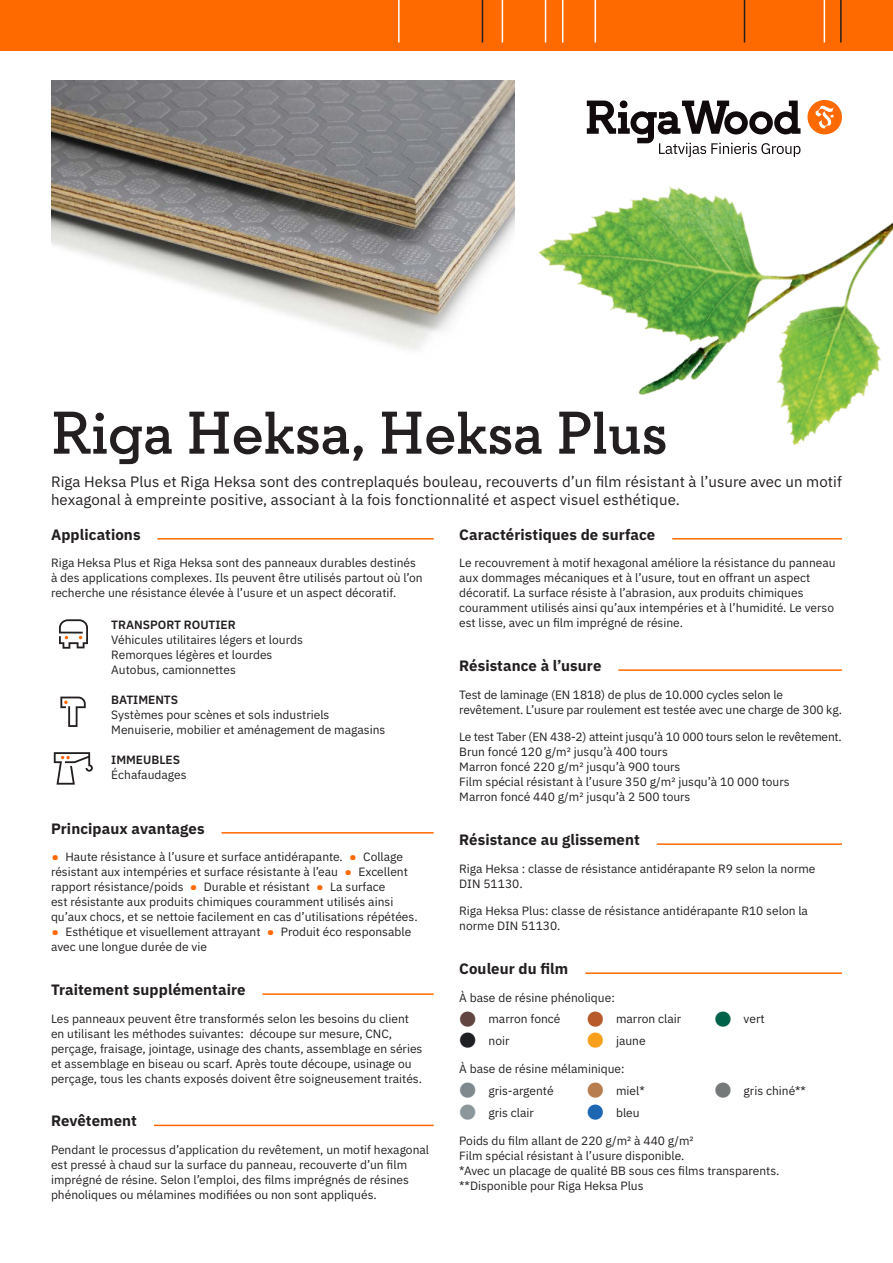
<style>
.page{position:relative;width:893px;height:1263px;background:#fff}
.page>*{position:absolute;margin:0;border:0;box-sizing:border-box;transform-origin:0 0}
.Nosaukums{font:600 60px "Regular Slab";letter-spacing:.005em;color:#231f20}
.ievadteksts{font:15px/18px "IBM Plex Sans";letter-spacing:.005em;color:#231f20}
.Sadaļa{font:700 15px "IBM Plex Sans";letter-spacing:.005em;color:#231f20}
.pamatteksts__6{font:12px/15px "IBM Plex Sans";color:#231f20}
.pamatteksts__3{font:12px/15px "IBM Plex Sans";color:#231f20}
.tabula{font:12px "IBM Plex Sans";color:#231f20}
.Virsraksts_tabulā{font:600 12px "IBM Plex Sans";color:#231f20}
.s1{font-size:21px;color:#ff6a00}
</style>
<div class="page">
<div style="left:0;top:0;width:893px;height:51px;background:#ff6a00"></div>
<hr style="left:398px;top:0;width:2px;height:43px;background:#fff">
<img style="left:475px;top:0;width:418px;height:445px">
<hr style="left:51px;top:538px;width:383px;height:2px;background:#ff6a00">
<div style="left:51px;top:535px;width:106px;height:8px;background:#fff"></div>
<hr style="left:51px;top:832px;width:383px;height:1px;background:#ff6a00">
<div style="left:51px;top:829px;width:170px;height:8px;background:#fff"></div>
<hr style="left:51px;top:993px;width:383px;height:2px;background:#ff6a00">
<div style="left:51px;top:990px;width:212px;height:8px;background:#fff"></div>
<hr style="left:51px;top:1125px;width:383px;height:1px;background:#ff6a00">
<div style="left:51px;top:1122px;width:103px;height:7px;background:#fff"></div>
<hr style="left:459px;top:538px;width:383px;height:2px;background:#ff6a00">
<div style="left:459px;top:535px;width:213px;height:8px;background:#fff"></div>
<hr style="left:459px;top:669px;width:383px;height:2px;background:#ff6a00">
<div style="left:459px;top:667px;width:159px;height:7px;background:#fff"></div>
<hr style="left:459px;top:843px;width:383px;height:2px;background:#ff6a00">
<div style="left:459px;top:841px;width:198px;height:7px;background:#fff"></div>
<hr style="left:459px;top:972px;width:383px;height:2px;background:#ff6a00">
<div style="left:459px;top:970px;width:126px;height:7px;background:#fff"></div>
<svg style="left:59px;top:619px;width:29px;height:30px"></svg>
<svg style="left:60px;top:697px;width:26px;height:30px"></svg>
<svg style="left:54px;top:752px;width:39px;height:33px"></svg>
<img style="left:51px;top:81px;width:463px;height:303px">
<p class="Nosaukums" style="left:51px;top:396px;width:618px">Riga Heksa, Heksa Plus</p>
<p class="ievadteksts" style="left:51px;top:471px;width:792px">Riga Heksa Plus et Riga Heksa sont des contreplaqués bouleau, recouverts d’un film résistant à l’usure avec un motif hexagonal à empreinte positive, associant à la fois fonctionnalité et aspect visuel esthétique.</p>
<p class="Sadaļa" style="left:51px;top:522px;width:91px">Applications</p>
<p class="pamatteksts__3" style="left:51px;top:555px;width:373px">Riga Heksa Plus et Riga Heksa sont des panneaux durables destinés à des applications complexes. Ils peuvent être utilisés partout où l’on recherche une résistance élevée à l’usure et un aspect décoratif.</p>
<p class="Virsraksts_tabulā" style="left:111px;top:615px;width:126px">TRANSPORT ROUTIER</p>
<p class="tabula" style="left:111px;top:630px;width:193px">Véhicules utilitaires légers et lourds</p>
<p class="tabula" style="left:111px;top:645px;width:163px">Remorques légères et lourdes</p>
<p class="tabula" style="left:111px;top:660px;width:126px">Autobus, camionnettes</p>
<p class="Virsraksts_tabulā" style="left:111px;top:690px;width:68px">BATIMENTS</p>
<p class="tabula" style="left:111px;top:705px;width:220px">Systèmes pour scènes et sols industriels</p>
<p class="tabula" style="left:111px;top:720px;width:276px">Menuiserie, mobilier et aménagement de magasins</p>
<p class="Virsraksts_tabulā" style="left:111px;top:750px;width:70px">IMMEUBLES</p>
<p class="tabula" style="left:111px;top:765px;width:77px">Échafaudages</p>
<p class="Sadaļa" style="left:459px;top:522px;width:198px">Caractéristiques de surface</p>
<p class="pamatteksts__6" style="left:459px;top:555px;width:378px">Le recouvrement à motif hexagonal améliore la résistance du panneau aux dommages mécaniques et à l’usure, tout en offrant un aspect décoratif. La surface résiste à l’abrasion, aux produits chimiques couramment utilisés ainsi qu’aux intempéries et à l’humidité. Le verso est lisse, avec un film imprégné de résine.</p>
<p class="Sadaļa" style="left:459px;top:654px;width:144px">Résistance à l’usure</p>
<p class="pamatteksts__3" style="left:459px;top:686px;width:384px">Test de laminage (EN 1818) de plus de 10.000 cycles selon le revêtement. L’usure par roulement est testée avec une charge de 300 kg.</p>
<p class="pamatteksts__6" style="left:459px;top:729px;width:384px">Le test Taber (EN 438-2) atteint jusqu’à 10 000 tours selon le revêtement.</p>
<p class="pamatteksts__6" style="left:459px;top:744px;width:210px">Brun foncé 120 g/m2 jusqu’à 400 tours</p>
<p class="pamatteksts__6" style="left:459px;top:759px;width:223px">Marron foncé 220 g/m2 jusqu’à 900 tours</p>
<p class="pamatteksts__6" style="left:459px;top:774px;width:332px">Film spécial résistant à l’usure 350 g/m2 jusqu’à 10 000 tours</p>
<p class="pamatteksts__6" style="left:459px;top:789px;width:233px">Marron foncé 440 g/m2 jusqu’à 2 500 tours</p>
<p class="Sadaļa" style="left:459px;top:828px;width:182px">Résistance au glissement</p>
<p class="pamatteksts__3" style="left:459px;top:860px;width:358px">Riga Heksa : classe de résistance antidérapante R9 selon la norme<br>DIN 51130.</p>
<p class="pamatteksts__6" style="left:459px;top:903px;width:350px">Riga Heksa Plus: classe de résistance antidérapante R10 selon la norme DIN 51130.</p>
<p class="Sadaļa" style="left:459px;top:957px;width:111px">Couleur du film</p>
<p class="pamatteksts__6" style="left:459px;top:989px;width:157px">À base de résine phénolique:</p>
<p class="pamatteksts__3" style="left:488px;top:1010px;width:73px">marron foncé</p>
<p class="pamatteksts__3" style="left:616px;top:1010px;width:67px">marron clair</p>
<p class="pamatteksts__3" style="left:744px;top:1010px;width:23px">vert</p>
<p class="pamatteksts__3" style="left:488px;top:1032px;width:22px">noir</p>
<p class="pamatteksts__3" style="left:616px;top:1032px;width:31px">jaune</p>
<p class="pamatteksts__6" style="left:459px;top:1060px;width:167px">À base de résine mélaminique:</p>
<p class="pamatteksts__3" style="left:488px;top:1082px;width:67px">gris-argenté</p>
<p class="pamatteksts__3" style="left:616px;top:1082px;width:30px">miel*</p>
<p class="pamatteksts__3" style="left:744px;top:1082px;width:64px">gris chiné**</p>
<p class="pamatteksts__3" style="left:488px;top:1104px;width:47px">gris clair</p>
<p class="pamatteksts__3" style="left:616px;top:1104px;width:25px">bleu</p>
<p class="pamatteksts__6" style="left:459px;top:1132px;width:235px">Poids du film allant de 220 g/m² à 440 g/m²</p>
<p class="pamatteksts__6" style="left:459px;top:1147px;width:227px">Film spécial résistant à l’usure disponible.</p>
<p class="pamatteksts__6" style="left:459px;top:1162px;width:322px">*Avec un placage de qualité BB sous ces films transparents.</p>
<p class="pamatteksts__6" style="left:459px;top:1177px;width:186px">**Disponible pour Riga Heksa Plus</p>
<p class="Sadaļa" style="left:51px;top:816px;width:155px">Principaux avantages</p>
<p class="pamatteksts__6" style="left:51px;top:848px;width:368px"><span class="s1">•</span> Haute résistance à l’usure et surface antidérapante. <span class="s1">•</span> Collage résistant aux intempéries et surface résistante à l’eau <span class="s1">•</span> Excellent rapport résistance/poids <span class="s1">•</span> Durable et résistant <span class="s1">•</span> La surface<br>est résistante aux produits chimiques couramment utilisés ainsi qu’aux chocs, et se nettoie facilement en cas d’utilisations répétées.</p>
<p class="pamatteksts__6" style="left:51px;top:923px;width:362px"><span class="s1">•</span> Esthétique et visuellement attrayant <span class="s1">•</span> Produit éco responsable avec une longue durée de vie</p>
<p class="Sadaļa" style="left:51px;top:977px;width:196px">Traitement supplémentaire</p>
<p class="pamatteksts__6" style="left:51px;top:1010px;width:373px">Les panneaux peuvent être transformés selon les besoins du client en utilisant les méthodes suivantes: découpe sur mesure, CNC, perçage, fraisage, jointage, usinage des chants, assemblage en séries et assemblage en biseau ou scarf. Après toute découpe, usinage ou perçage, tous les chants exposés doivent être soigneusement traités.</p>
<p class="Sadaļa" style="left:51px;top:1109px;width:87px">Revêtement</p>
<p class="pamatteksts__6" style="left:51px;top:1141px;width:380px">Pendant le processus d’application du revêtement, un motif hexagonal est pressé à chaud sur la surface du panneau, recouverte d’un film imprégné de résine. Selon l’emploi, des films imprégnés de résines phénoliques ou mélamines modifiées ou non sont appliqués.</p>
</div>
